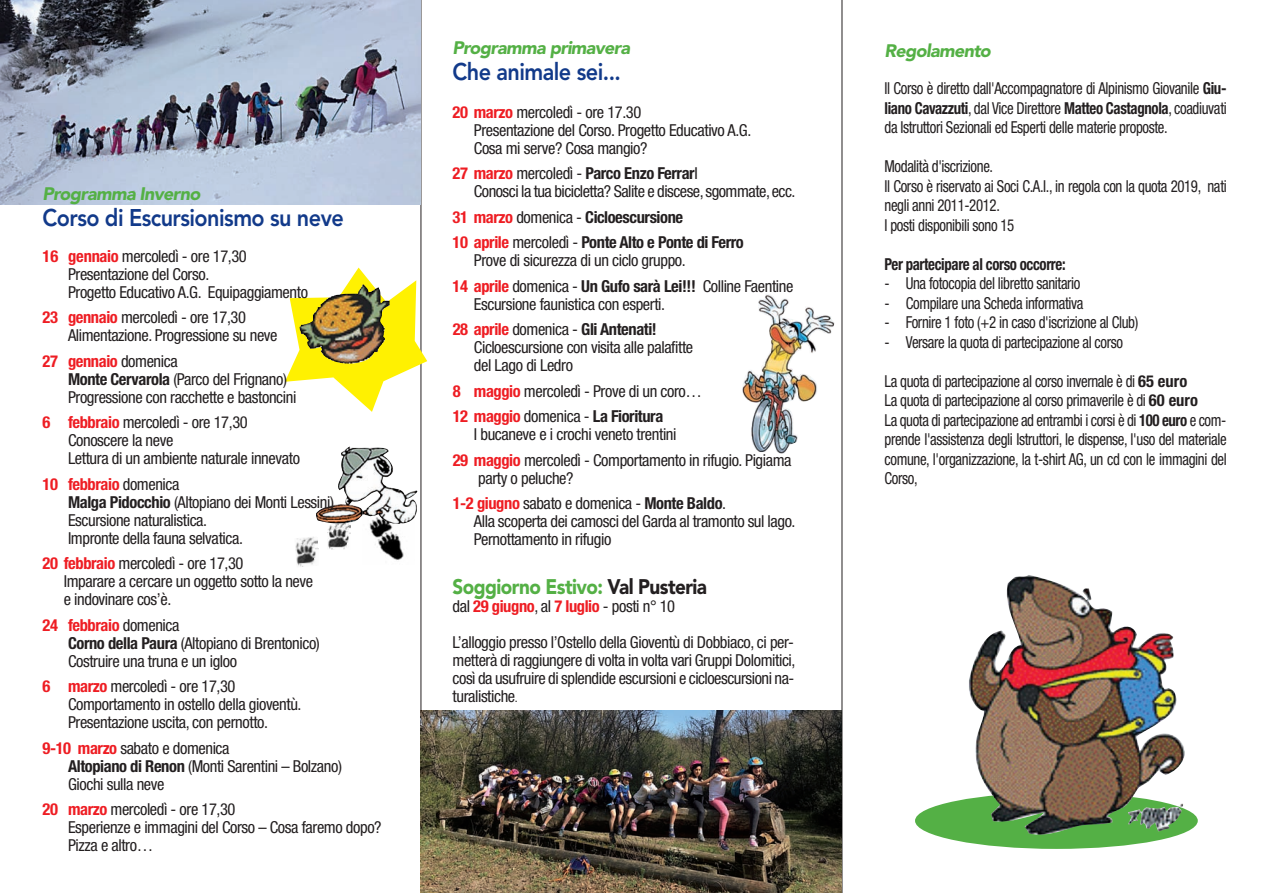
<style>
.page{position:relative;width:1263px;height:893px;background:#fff}
.page>*{position:absolute;margin:0;border:0;box-sizing:border-box;transform-origin:0 0}
.t1{font:800 24px "Avenir";letter-spacing:-.025em;color:#123a8a;scale:.9 1}
.t2{font:900 21px "Avenir";letter-spacing:-.03em;color:#54b045;scale:.9 1}
.t3{font:italic 900 18px "Avenir";letter-spacing:-.04em;color:#54b045}
.t4{font:condensed 16.5px/18px "Helvetica Neue";letter-spacing:-.025em;color:#231f20}
.t5{font:condensed 16.5px/19.5px "Helvetica Neue";letter-spacing:-.025em;color:#231f20;scale:.9 1}
.t6{font:700 condensed 16.5px/25.5px "Helvetica Neue";letter-spacing:-.025em;color:#231f20}
.t7{font:700 condensed 16.5px "Helvetica Neue";letter-spacing:-.025em;color:#231f20;scale:.9 1}
.s1{font-weight:700;color:#ee1d23}
.s2{font-weight:700}
.s3{color:#ee1d23}
.s4{font-weight:400}
.s5{color:#231f20}
.s6{font-size:12px}
</style>
<div class="page">
<img style="left:742px;top:294px;width:93px;height:160px">
<img style="left:369px;top:524px;width:35px;height:36px">
<img style="left:328px;top:524px;width:22px;height:25px">
<img style="left:295px;top:537px;width:24px;height:30px">
<hr style="left:421px;top:0;width:1px;height:893px;background:#231f20">
<img style="left:316px;top:446px;width:101px;height:77px">
<img style="left:362px;top:507px;width:52px;height:17px">
<svg style="left:350px;top:520px;width:7px;height:2px"></svg>
<img style="left:328px;top:520px;width:22px;height:4px">
<svg style="left:285px;top:268px;width:142px;height:144px"></svg>
<hr style="left:842px;top:0;width:1px;height:893px;background:#231f20">
<img style="left:300px;top:285px;width:90px;height:79px">
<img style="left:0;top:0;width:421px;height:205px">
<img style="left:420px;top:710px;width:422px;height:183px">
<div style="left:915px;top:792px;width:283px;height:57px;background:#54b045;border-radius:50%"></div>
<img style="left:969px;top:575px;width:216px;height:260px">
<p class="t3" style="left:43px;top:186px;width:159px">Programma Inverno</p>
<h1 class="t1" style="left:43px;top:207px;width:336px">Corso di Escursionismo su neve</h1>
<p class="t4" style="left:68px;top:248px;width:241px;text-indent:-26px"><span class="s1">16 gennaio</span> mercoledì - ore 17,30<br>Presentazione del Corso.<br>Progetto Educativo A.G. Equipaggiamento</p>
<p class="t4" style="left:68px;top:310px;width:211px;text-indent:-26px"><span class="s1">23 gennaio</span> mercoledì - ore 17,30<br>Alimentazione. Progressione su neve</p>
<p class="t4" style="left:68px;top:353px;width:230px;text-indent:-26px"><span class="s1">27 gennaio</span> domenica<br><span class="s2">Monte Cervarola</span> (Parco del Frignano)<br>Progressione con racchette e bastoncini</p>
<p class="t4" style="left:68px;top:415px;width:233px;text-indent:-26px"><span class="s1">6 febbraio</span> mercoledì - ore 17,30<br>Conoscere la neve<br>Lettura di un ambiente naturale innevato</p>
<p class="t4" style="left:68px;top:476px;width:267px;text-indent:-26px"><span class="s1">10 febbraio</span> domenica<br><span class="s2">Malga Pidocchio</span> (Altopiano dei Monti Lessini)<br>Escursione naturalistica.<br>Impronte della fauna selvatica.</p>
<p class="t4" style="left:64px;top:556px;width:251px;text-indent:-21px"><span class="s1">20 febbraio</span> mercoledì - ore 17,30<br>Imparare a cercare un oggetto sotto la neve e indovinare cos’è.</p>
<p class="t4" style="left:68px;top:617px;width:253px;text-indent:-26px"><span class="s1">24 febbraio</span> domenica<br><span class="s2">Corno della Paura</span> (Altopiano di Brentonico)<br>Costruire una truna e un igloo</p>
<p class="t4" style="left:68px;top:679px;width:235px;text-indent:-26px"><span class="s1">6 marzo</span> mercoledì - ore 17,30<br>Comportamento in ostello della gioventù.<br>Presentazione uscita, con pernotto.</p>
<p class="t4" style="left:68px;top:740px;width:275px;text-indent:-26px"><span class="s1">9-10 marzo</span> sabato e domenica<br><span class="s2">Altopiano di Renon</span> (Monti Sarentini – Bolzano)<br>Giochi sulla neve</p>
<p class="t4" style="left:68px;top:802px;width:315px;text-indent:-26px"><span class="s1">20 marzo</span> mercoledì - ore 17,30<br>Esperienze e immagini del Corso – Cosa faremo dopo?<br>Pizza e altro…</p>
<p class="t3" style="left:453px;top:40px;width:179px">Programma primavera</p>
<h1 class="t1" style="left:453px;top:61px;width:189px">Che animale sei...</h1>
<p class="t4" style="left:474px;top:104px;width:279px;text-indent:-21px"><span class="s1">20 marzo</span> mercoledì - ore 17.30<br>Presentazione del Corso. Progetto Educativo A.G.<br>Cosa mi serve? Cosa mangio?</p>
<p class="t4" style="left:474px;top:166px;width:323px;text-indent:-21px"><span class="s1">27 marzo</span> mercoledì - <span class="s2">Parco Enzo Ferrar</span>I<br>Conosci la tua bicicletta? Salite e discese, sgommate, ecc.</p>
<p class="t6" style="left:453px;top:204px;width:293px"><span class="s3">31 marzo</span> <span class="s4">domenica -</span> Cicloescursione<br><span class="s3">10 aprile</span> <span class="s4">mercoledì -</span> Ponte Alto e Ponte di Ferro</p>
<p class="t4" style="left:453px;top:249px;width:342px;line-height:25.5px;text-indent:21px">Prove di sicurezza di un ciclo gruppo.<br><span class="s1">14 aprile</span> domenica - <span class="s2">Un Gufo sarà Lei!!!</span> Colline Faentine</p>
<p class="t4" style="left:453px;top:292px;width:214px;line-height:25.5px;text-indent:21px">Escursione faunistica con esperti.<br><span class="s1">28 aprile</span> domenica - <span class="s2">Gli Antenati!</span></p>
<p class="t4" style="left:474px;top:340px;width:221px">Cicloescursione con visita alle palafitte del Lago di Ledro</p>
<p class="t4" style="left:453px;top:379px;width:251px;line-height:25.5px"><span class="s1">8 maggio</span> mercoledì - Prove di un coro…<br><span class="s1">12 maggio</span> domenica - <span class="s2">La Fioritura</span></p>
<p class="t4" style="left:453px;top:423px;width:340px;line-height:25.5px;text-indent:21px">I bucaneve e i crochi veneto trentini<br><span class="s1">29 maggio</span> mercoledì - Comportamento in rifugio. Pigiama</p>
<p class="t4" style="left:453px;top:466px;width:275px;line-height:25.5px;text-indent:26px">party o peluche?<br><span class="s1">1-2 giugno</span> sabato e domenica - <span class="s2">Monte Baldo</span>.</p>
<p class="t4" style="left:474px;top:514px;width:323px">Alla scoperta dei camosci del Garda al tramonto sul lago.<br>Pernottamento in rifugio</p>
<p class="t2" style="left:453px;top:578px;width:284px">Soggiorno Estivo: <span class="s5">Val Pusteria</span></p>
<p class="t4" style="left:453px;top:589px;width:343px;line-height:36px">dal <span class="s1">29 giugno</span>, al <span class="s1">7 luglio</span> - posti n° 10<br>L’alloggio presso l’Ostello della Gioventù di Dobbiaco, ci per-</p>
<p class="t4" style="left:453px;top:652px;width:344px;text-align:justify">metterà di raggiungere di volta in volta vari Gruppi Dolomitici, così da usufruire di splendide escursioni e cicloescursioni na&shy;turalistiche<span class="s6">.</span></p>
<p class="t3" style="left:884px;top:44px;width:108px">Regolamento</p>
<p class="t5" style="left:884px;top:80px;width:382px;text-align:justify">Il Corso è diretto dall'Accompagnatore di Alpinismo Giovanile <span class="s2">Giu&shy;liano Cavazzuti</span>, dal Vice Direttore <span class="s2">Matteo Castagnola</span>, coadiuvati da Istruttori Sezionali ed Esperti delle materie proposte.</p>
<p class="t5" style="left:884px;top:158px;width:382px">Modalità d'iscrizione.<br>Il Corso è riservato ai Soci C.A.I., in regola con la quota 2019, nati negli anni 2011-2012.<br>I posti disponibili sono 15</p>
<p class="t7" style="left:884px;top:258px;width:203px">Per partecipare al corso occorre:</p>
<p class="t5" style="left:884px;top:275px;width:219px">- Una fotocopia del libretto sanitario</p>
<p class="t5" style="left:884px;top:295px;width:223px">- Compilare una Scheda informativa</p>
<p class="t5" style="left:884px;top:314px;width:284px">- Fornire 1 foto (+2 in caso d'iscrizione al Club)</p>
<p class="t5" style="left:884px;top:334px;width:267px">- Versare la quota di partecipazione al corso</p>
<p class="t5" style="left:884px;top:373px;width:382px">La quota di partecipazione al corso invernale è di <span class="s2">65 euro<br></span>La quota di partecipazione al corso primaverile è di <span class="s2">60 euro<br></span>La quota di partecipazione ad entrambi i corsi è di <span class="s2">100 euro</span> e com&shy;prende l'assistenza degli Istruttori, le dispense, l'uso del materiale comune, l'organizzazione, la t-shirt AG, un cd con le immagini del Corso,</p>
</div>
